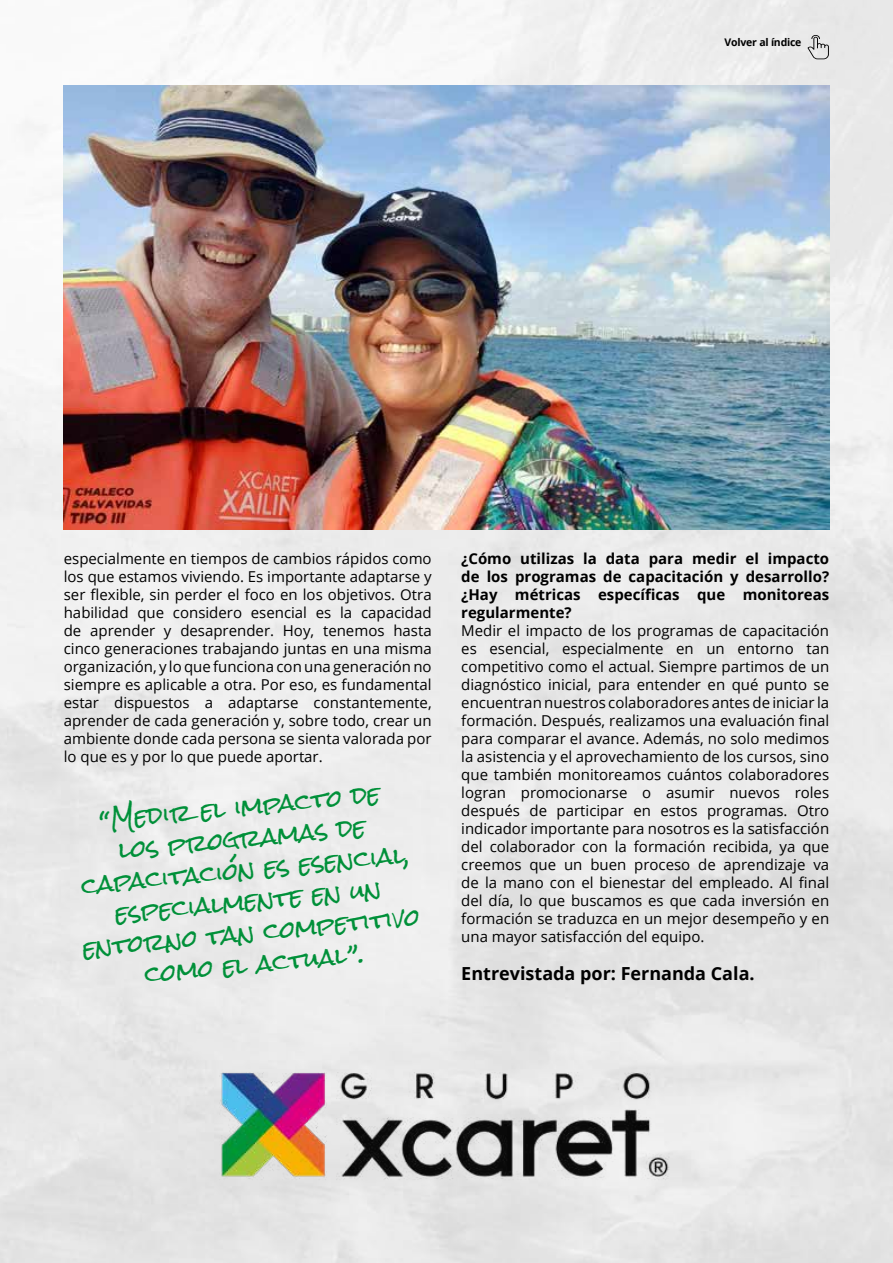
<style>
.page{position:relative;width:893px;height:1263px;background:#fff}
.page>*{position:absolute;margin:0;border:0;box-sizing:border-box;transform-origin:0 0}
.t1{font:22.5px/31.5px "Rock Salt";color:#009039;text-align:center}
.t2{font:700 18px "Open Sans";color:#000}
.t3{font:15px/18px "Open Sans";color:#000;text-align:justify}
.t4{font:700 15px/18px "Open Sans";color:#000;text-align:justify}
.t5{font:700 10.5px "Open Sans";letter-spacing:-.02em;color:#000}
</style>
<div class="page">
<img style="left:0;top:0;width:893px;height:1263px">
<img style="left:64px;top:85px;width:765px;height:445px">
<img style="left:210px;top:1054px;width:472px;height:132px">
<svg style="left:807px;top:35px;width:22px;height:24px"></svg>
<p class="t5" style="left:725px;top:35px;width:78px">Volver al índice</p>
<p class="t3" style="left:64px;top:549px;width:369px">especialmente en tiempos de cambios rápidos como los que estamos viviendo. Es importante adaptarse y ser flexible, sin perder el foco en los objetivos. Otra habilidad que considero esencial es la capacidad de aprender y desaprender. Hoy, tenemos hasta cinco generaciones trabajando juntas en una misma organización, y lo que funciona con una generación no siempre es aplicable a otra. Por eso, es fundamental estar dispuestos a adaptarse constantemente, aprender de cada generación y, sobre todo, crear un ambiente donde cada persona se sienta valorada por lo que es y por lo que puede aportar.</p>
<p class="t4" style="left:461px;top:549px;width:369px">¿Cómo utilizas la data para medir el impacto de los programas de capacitación y desarrollo? ¿Hay métricas específicas que monitoreas regularmente?</p>
<p class="t3" style="left:461px;top:621px;width:369px">Medir el impacto de los programas de capacitación es esencial, especialmente en un entorno tan competitivo como el actual. Siempre partimos de un diagnóstico inicial, para entender en qué punto se encuentran nuestros colaboradores antes de iniciar la formación. Después, realizamos una evaluación final para comparar el avance. Además, no solo medimos la asistencia y el aprovechamiento de los cursos, sino que también monitoreamos cuántos colaboradores logran promocionarse o asumir nuevos roles después de participar en estos programas. Otro indicador importante para nosotros es la satisfacción del colaborador con la formación recibida, ya que creemos que un buen proceso de aprendizaje va de la mano con el bienestar del empleado. Al final del día, lo que buscamos es que cada inversión en formación se traduzca en un mejor desempeño y en una mayor satisfacción del equipo.</p>
<h1 class="t1" style="left:69px;top:810px;width:340px;rotate:-6deg">“Medir el impacto de<br>los programas de capacitación es esencial, especialmente en un entorno tan competitivo como el actual”.</h1>
<p class="t2" style="left:461px;top:960px;width:295px">Entrevistada por: Fernanda Cala.</p>
</div>
